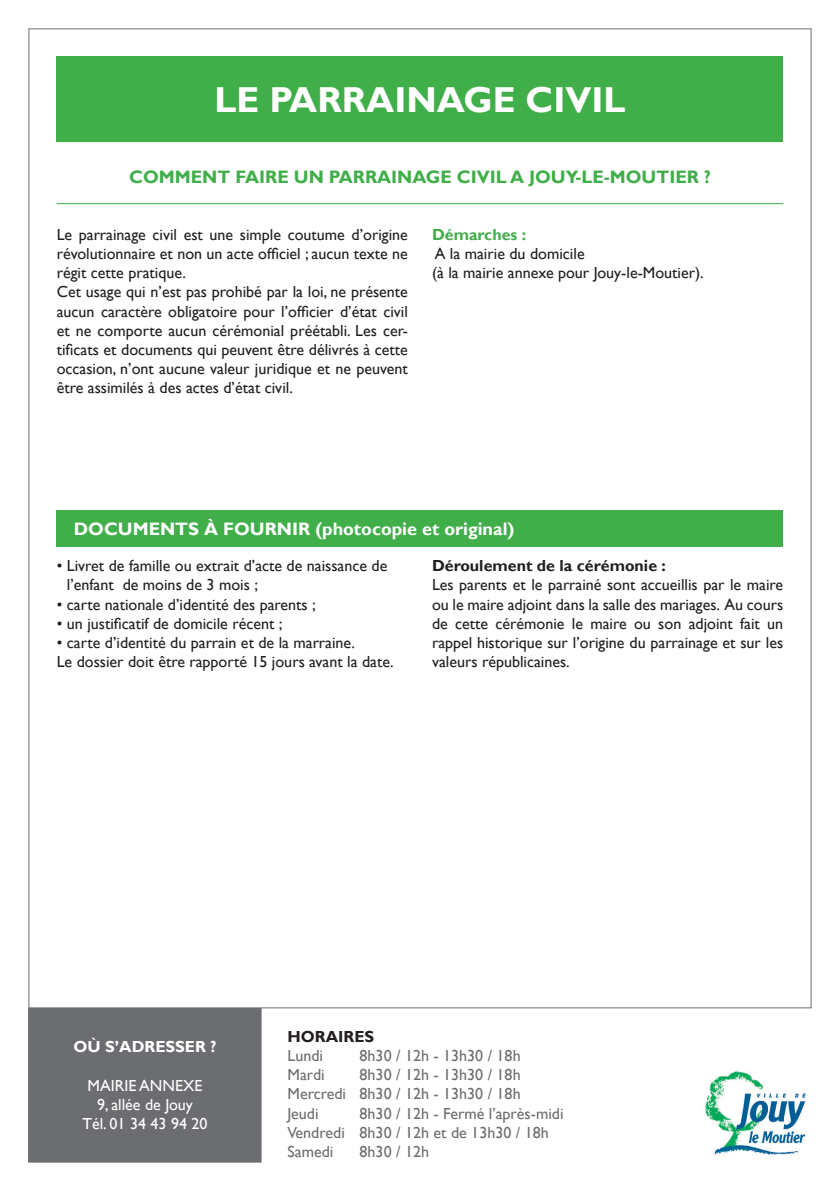
<style>
.page{position:relative;width:840px;height:1191px;background:#fff}
.page>*{position:absolute;margin:0;border:0;box-sizing:border-box;transform-origin:0 0}
.t1{font:700 36px "Gill Sans";color:#fff}
.t2{font:700 18px "Gill Sans";color:#40ae49}
.t3{font:700 18px "Gill Sans";color:#fff}
.t4{font:16px/19.2px "Gill Sans";color:#231f20}
.t5{font:16px/19.2px "Gill Sans";color:#6c6d70;text-align:justify}
.t6{font:16px/19.2px "Gill Sans";color:#fff;text-align:center}
.t7{font:700 16px "Gill Sans";color:#231f20}
.t8{font:700 16px "Gill Sans";color:#fff}
.t9{font:700 16px "Gill Sans";color:#40ae49}
</style>
<div class="page">
<div style="left:57px;top:57px;width:725px;height:85px;background:#40ae49"></div>
<div style="left:57px;top:510px;width:725px;height:37px;background:#40ae49"></div>
<hr style="left:57px;top:203px;width:725px;height:1px;background:#40ae49">
<div style="left:29px;top:1008px;width:232px;height:154px;background:#6c6d70"></div>
<div style="left:28px;top:1008px;width:233px;height:154px;border:1px solid #6c6d70"></div>
<img style="left:704px;top:1070px;width:102px;height:85px">
<h1 class="t1" style="left:214px;top:78px;width:412px">LE PARRAINAGE CIVIL</h1>
<p class="t2" style="left:129px;top:166px;width:128px">COMMENT FAIRE</p>
<p class="t2" style="left:294px;top:166px;width:49px">UN PARRAINAGE</p>
<p class="t2" style="left:456px;top:166px;width:11px">CIVIL</p>
<p class="t2" style="left:510px;top:166px;width:170px">A JOUY-LE-MOUTIER</p>
<p class="t2" style="left:703px;top:166px;width:8px">?</p>
<p class="t4" style="left:57px;top:225px;width:352px">Le parrainage civil est une simple coutume d’origine révolutionnaire et non un acte officiel ; aucun texte ne régit cette pratique.<br>Cet usage qui n’est pas prohibé par la loi, ne présente aucun caractère obligatoire pour l’officier d’état civil et ne comporte aucun cérémonial préétabli. Les cer&shy;tificats et documents qui peuvent être délivrés à cette occasion, n’ont aucune valeur juridique et ne peuvent être assimilés à des actes d’état civil.</p>
<p class="t9" style="left:432px;top:225px;width:96px">DÉMARCHES :</p>
<p class="t4" style="left:432px;top:244px;width:273px">A la mairie du domicile<br>(à la mairie annexe pour Jouy-le-Moutier).</p>
<p class="t3" style="left:74px;top:518px;width:164px">DOCUM ENTS À FOU</p>
<p class="t3" style="left:264px;top:518px;width:251px">RNIR (PHOTOCOPIE ET ORIGINAL)</p>
<p class="t4" style="left:67px;top:556px;width:322px;text-indent:-10px">• Livret de famille ou extrait d’acte de naissance de l’enfant de moins de 3 mois ;</p>
<p class="t4" style="left:57px;top:595px;width:260px">• carte nationale d’identité des parents ;</p>
<p class="t4" style="left:57px;top:614px;width:227px">• un justificatif de domicile récent ;</p>
<p class="t4" style="left:57px;top:633px;width:338px">• carte d’identité du parrain et de la marraine.<br>Le dossier doit être rapporté 15 jours avant la date.</p>
<p class="t7" style="left:432px;top:556px;width:235px">DÉROULEMENT DE LA CÉRÉMONIE :</p>
<p class="t4" style="left:432px;top:575px;width:352px;text-align:justify">Les parents et le parrainé sont accueillis par le maire ou le maire adjoint dans la salle des mariages. Au cours de cette cérémonie le maire ou son adjoint fait un rappel historique sur l’origine du parrainage et sur les valeurs républicaines.</p>
<p class="t8" style="left:73px;top:1037px;width:144px">OÙ S’AD RESSER ?</p>
<p class="t6" style="left:82px;top:1076px;width:126px">Mairie annexe<br>9, allée de Jouy<br>Tél. 01 34 43 94 20</p>
<p class="t7" style="left:287px;top:1026px;width:88px">HORAIRES</p>
<p class="t5" style="left:287px;top:1046px;width:37px">Lundi</p>
<p class="t5" style="left:359px;top:1046px;width:162px">8h30 / 12h - 13h30 / 18h</p>
<p class="t5" style="left:287px;top:1065px;width:39px">Mardi</p>
<p class="t5" style="left:287px;top:1065px;width:234px;text-indent:72px">8h30 / 12h - 13h30 / 18h Mercredi 8h30 / 12h - 13h30 / 18h Jeudi</p>
<p class="t5" style="left:287px;top:1103px;width:277px;text-align:left;text-indent:72px">8h30 / 12h - Fermé l’après-midi<br>Vendredi 8h30 / 12h et de 13h30 / 18h<br>Samedi</p>
<p class="t5" style="left:359px;top:1142px;width:71px">8h30 / 12h</p>
</div>
